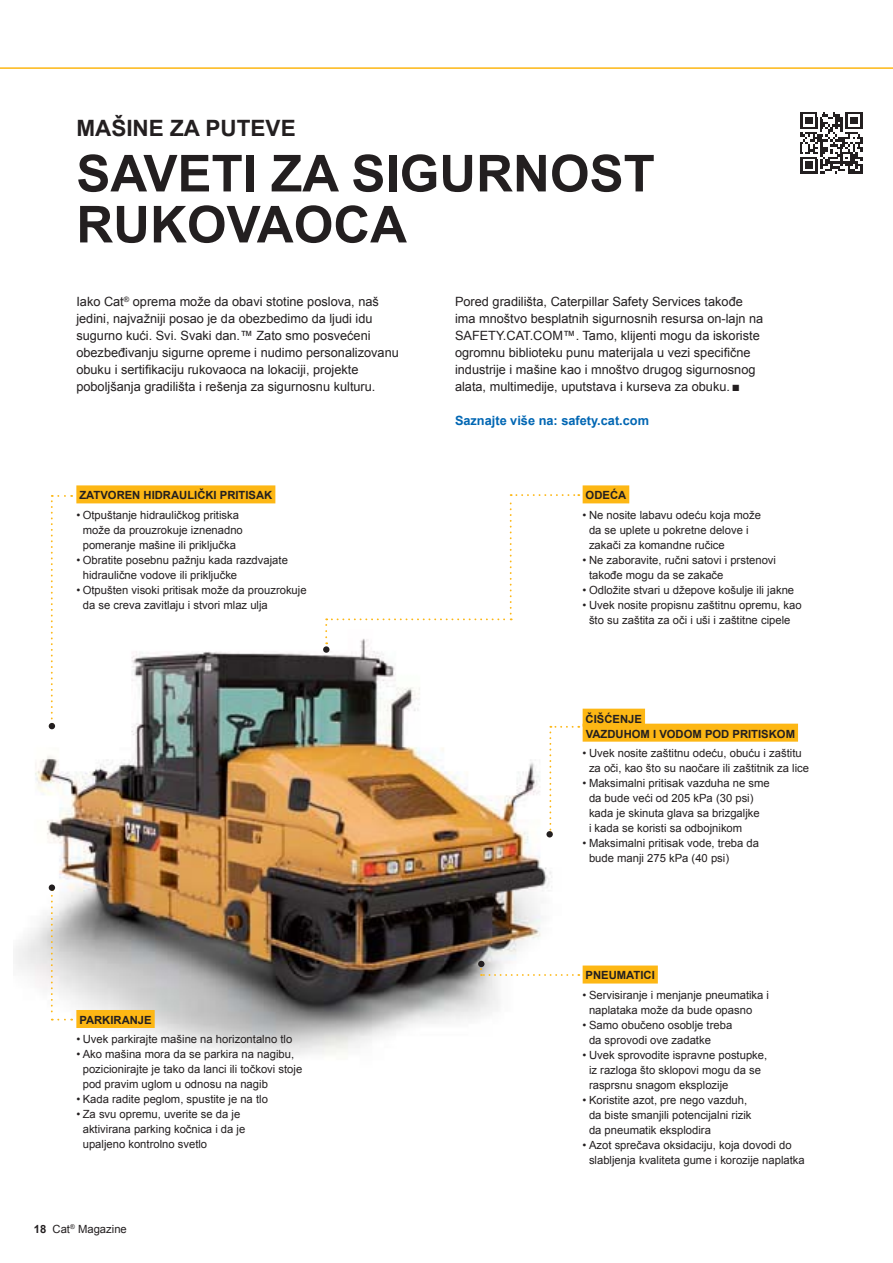
<style>
.page{position:relative;width:893px;height:1263px;background:#fff}
.page>*{position:absolute;margin:0;border:0;box-sizing:border-box;transform-origin:0 0}
.t1{font:700 51px/51px "Arial";color:#231f20}
.t2{font:700 22.5px "Arial";color:#231f20}
.t3{font:12.75px/17px "Arial";color:#231f20}
.t4{font:700 12.75px "Arial";color:#0066b3}
.t5{font:11.25px/15px "Arial";color:#231f20}
.t6{font:700 11.25px/15px "Arial";color:#231f20}
.s1{font-weight:700}
</style>
<div class="page">
<img style="left:15px;top:644px;width:538px;height:411px">
<hr style="left:0;top:67px;width:892px;height:2px;background:#fdb714">
<div style="left:582px;top:485px;width:47px;height:18px;background:#fdb714"></div>
<div style="left:582px;top:966px;width:75px;height:18px;background:#fdb714"></div>
<div style="left:76px;top:1010px;width:79px;height:18px;background:#fdb714"></div>
<div style="left:76px;top:485px;width:199px;height:18px;background:#fdb714"></div>
<div style="left:582px;top:709px;width:63px;height:18px;background:#fdb714"></div>
<div style="left:582px;top:724px;width:216px;height:18px;background:#fdb714"></div>
<svg style="left:800px;top:112px;width:63px;height:62px"></svg>
<svg style="left:549px;top:726px;width:23px;height:107px"></svg>
<svg style="left:49px;top:495px;width:23px;height:234px"></svg>
<svg style="left:325px;top:494px;width:254px;height:150px"></svg>
<div style="left:323px;top:646px;width:6px;height:7px;background:#231f20;border-radius:50%"></div>
<svg style="left:51px;top:889px;width:21px;height:132px"></svg>
<div style="left:49px;top:884px;width:6px;height:7px;background:#231f20;border-radius:50%"></div>
<svg style="left:478px;top:961px;width:101px;height:15px"></svg>
<div style="left:546px;top:831px;width:7px;height:7px;background:#231f20;border-radius:50%"></div>
<h2 class="t2" style="left:76px;top:116px;width:221px">MAŠINE ZA PUTEVE</h2>
<h1 class="t1" style="left:76px;top:148px;width:580px">SAVETI ZA SIGURNOST<br>RUKOVAOCA</h1>
<p class="t3" style="left:76px;top:293px;width:324px">Iako Cat<sup>®</sup> oprema može da obavi stotine poslova, naš jedini, najvažniji posao je da obezbedimo da ljudi idu sugurno kući. Svi. Svaki dan.™ Zato smo posvećeni obezbeđivanju sigurne opreme i nudimo personalizovanu obuku i sertifikaciju rukovaoca na lokaciji, projekte poboljšanja gradilišta i rešenja za sigurnosnu kulturu.</p>
<p class="t3" style="left:455px;top:293px;width:310px">Pored gradilišta, Caterpillar Safety Services takođe ima mnoštvo besplatnih sigurnosnih resursa on-lajn na SAFETY.CAT.COM™. Tamo, klijenti mogu da iskoriste ogromnu biblioteku punu materijala u vezi specifične industrije i mašine kao i mnoštvo drugog sigurnosnog alata, multimedije, uputstava i kurseva za obuku. ■</p>
<p class="t4" style="left:455px;top:414px;width:195px">Saznajte više na: safety.cat.com</p>
<p class="t6" style="left:79px;top:488px;width:194px">ZATVOREN HIDRAULIČKI PRITISAK</p>
<p class="t5" style="left:76px;top:507px;width:168px;text-align:center">• Otpuštanje hidrauličkog pritiska može da prouzrokuje iznenadno pomeranje mašine ili priključka</p>
<p class="t5" style="left:83px;top:552px;width:207px;text-indent:-6px">• Obratite posebnu pažnju kada razdvajate hidraulične vodove ili priključke</p>
<p class="t5" style="left:83px;top:582px;width:225px;text-indent:-6px">• Otpušten visoki pritisak može da prouzrokuje da se creva zavitlaju i stvori mlaz ulja</p>
<p class="t6" style="left:79px;top:1013px;width:74px">PARKIRANJE</p>
<p class="t5" style="left:76px;top:1032px;width:217px">• Uvek parkirajte mašine na horizontalno tlo</p>
<p class="t5" style="left:83px;top:1047px;width:221px;text-indent:-6px">• Ako mašina mora da se parkira na nagibu, pozicionirajte je tako da lanci ili točkovi stoje pod pravim uglom u odnosu na nagib</p>
<p class="t5" style="left:76px;top:1092px;width:193px">• Kada radite peglom, spustite je na tlo</p>
<p class="t5" style="left:83px;top:1107px;width:164px;text-indent:-6px">• Za svu opremu, uverite se da je aktivirana parking kočnica i da je upaljeno kontrolno svetlo</p>
<p class="t5" style="left:34px;top:1222px;width:94px"><span class="s1">18</span> Cat<sup>®</sup> Magazine</p>
<p class="t6" style="left:585px;top:488px;width:42px">ODEĆA</p>
<p class="t5" style="left:589px;top:507px;width:173px;text-indent:-6px">• Ne nosite labavu odeću koja može da se uplete u pokretne delove i zakači za komandne ručice</p>
<p class="t5" style="left:589px;top:552px;width:188px;text-indent:-6px">• Ne zaboravite, ručni satovi i prstenovi takođe mogu da se zakače</p>
<p class="t5" style="left:582px;top:582px;width:213px">• Odložite stvari u džepove košulje ili jakne</p>
<p class="t5" style="left:582px;top:597px;width:220px;text-align:center">• Uvek nosite propisnu zaštitnu opremu, kao što su zaštita za oči i uši i zaštitne cipele</p>
<p class="t6" style="left:585px;top:711px;width:211px">ČIŠĆENJE<br>VAZDUHOM I VODOM POD PRITISKOM</p>
<p class="t5" style="left:589px;top:745px;width:222px;text-indent:-6px">• Uvek nosite zaštitnu odeću, obuću i zaštitu za oči, kao što su naočare ili zaštitnik za lice</p>
<p class="t5" style="left:589px;top:775px;width:182px;text-indent:-6px">• Maksimalni pritisak vazduha ne sme da bude veći od 205 kPa (30 psi) kada je skinuta glava sa brizgaljke<br>i kada se koristi sa odbojnikom</p>
<p class="t5" style="left:589px;top:835px;width:172px;text-indent:-6px">• Maksimalni pritisak vode, treba da bude manji 275 kPa (40 psi)</p>
<p class="t6" style="left:585px;top:968px;width:71px">PNEUMATICI</p>
<p class="t5" style="left:589px;top:987px;width:182px;text-indent:-6px">• Servisiranje i menjanje pneumatika i naplataka može da bude opasno</p>
<p class="t5" style="left:589px;top:1017px;width:145px;text-indent:-6px">• Samo obučeno osoblje treba da sprovodi ove zadatke</p>
<p class="t5" style="left:589px;top:1047px;width:180px;text-indent:-6px">• Uvek sprovodite ispravne postupke, iz razloga što sklopovi mogu da se rasprsnu snagom eksplozije</p>
<p class="t5" style="left:589px;top:1092px;width:164px;text-indent:-6px">• Koristite azot, pre nego vazduh, da biste smanjili potencijalni rizik da pneumatik eksplodira</p>
<p class="t5" style="left:589px;top:1137px;width:217px;text-indent:-6px">• Azot sprečava oksidaciju, koja dovodi do slabljenja kvaliteta gume i korozije naplatka</p>
</div>
